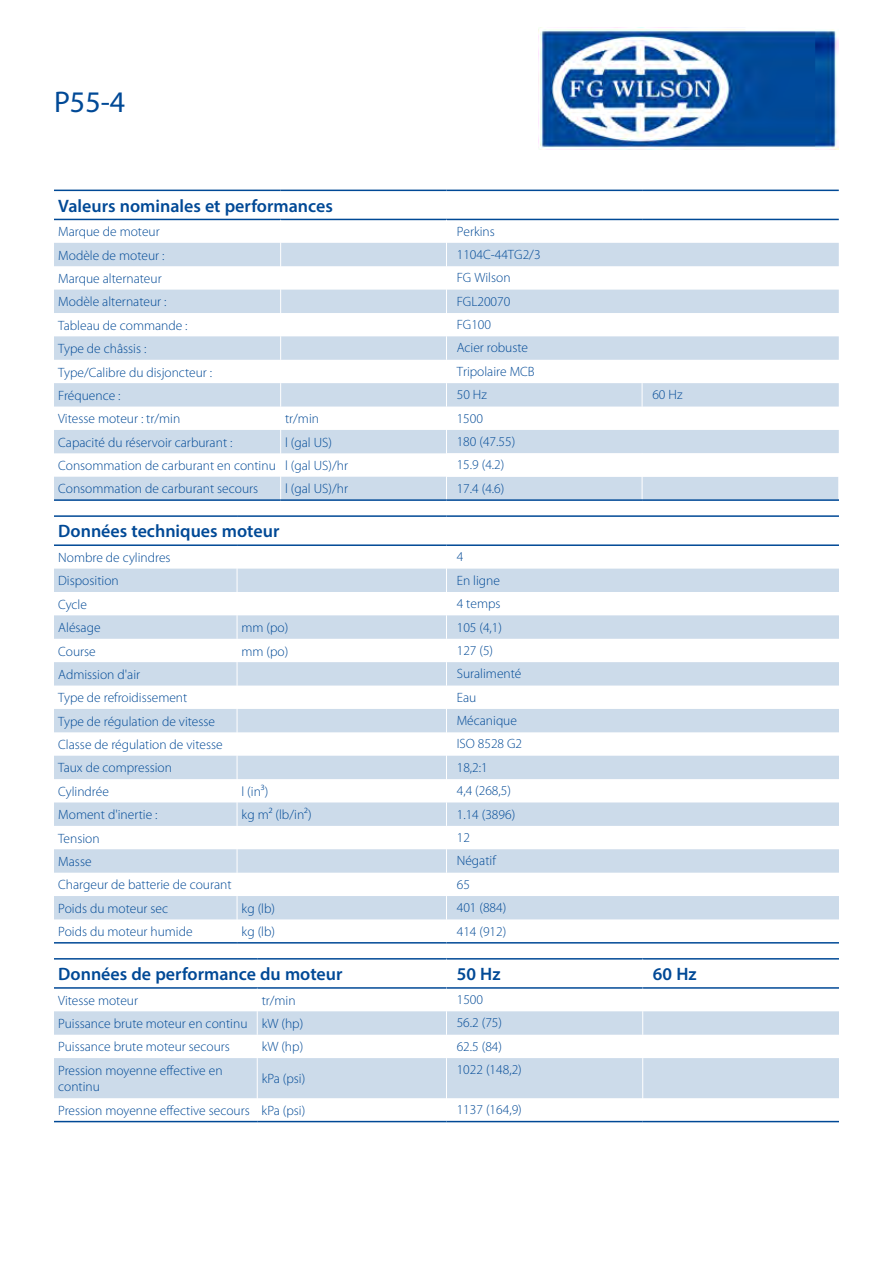
<style>
.page{position:relative;width:893px;height:1263px;background:#fff}
.page>*{position:absolute;margin:0;border:0;box-sizing:border-box;transform-origin:0 0}
.t1{font:30px "Myriad Pro";color:#004996}
.t2{font:600 18px "Myriad Pro";color:#004996}
.t3{font:300 13.5px/16.2px "Myriad Pro";color:#004996}
</style>
<div class="page">
<img style="left:538px;top:28px;width:300px;height:121px">
<svg style="left:54px;top:243px;width:392px;height:256px;fill:#ccdbea"></svg>
<hr style="left:54px;top:190px;width:227px;height:1px;background:#004996">
<hr style="left:281px;top:190px;width:165px;height:1px;background:#004996">
<hr style="left:446px;top:190px;width:196px;height:1px;background:#004996">
<hr style="left:642px;top:190px;width:197px;height:1px;background:#004996">
<hr style="left:54px;top:219px;width:227px;height:1px;background:#004996">
<hr style="left:281px;top:219px;width:165px;height:1px;background:#004996">
<hr style="left:446px;top:219px;width:196px;height:1px;background:#004996">
<hr style="left:642px;top:219px;width:197px;height:1px;background:#004996">
<svg style="left:280px;top:220px;width:1px;height:279px"></svg>
<svg style="left:447px;top:220px;width:392px;height:279px"></svg>
<hr style="left:54px;top:499px;width:227px;height:2px;background:#004996">
<hr style="left:281px;top:499px;width:165px;height:2px;background:#004996">
<hr style="left:446px;top:499px;width:196px;height:2px;background:#004996">
<hr style="left:642px;top:499px;width:197px;height:2px;background:#004996">
<svg style="left:54px;top:569px;width:785px;height:350px;fill:#ccdbea"></svg>
<hr style="left:54px;top:942px;width:183px;height:1px;background:#004996">
<hr style="left:237px;top:942px;width:209px;height:1px;background:#004996">
<hr style="left:446px;top:942px;width:393px;height:1px;background:#004996">
<hr style="left:54px;top:515px;width:183px;height:2px;background:#004996">
<hr style="left:237px;top:515px;width:209px;height:2px;background:#004996">
<hr style="left:446px;top:515px;width:393px;height:2px;background:#004996">
<hr style="left:54px;top:544px;width:183px;height:2px;background:#004996">
<hr style="left:237px;top:544px;width:209px;height:2px;background:#004996">
<hr style="left:446px;top:544px;width:393px;height:2px;background:#004996">
<svg style="left:237px;top:568px;width:1px;height:352px"></svg>
<svg style="left:446px;top:569px;width:1px;height:350px"></svg>
<svg style="left:54px;top:1011px;width:785px;height:87px;fill:#ccdbea"></svg>
<hr style="left:54px;top:958px;width:203px;height:1px;background:#004996">
<hr style="left:257px;top:958px;width:189px;height:1px;background:#004996">
<hr style="left:446px;top:958px;width:197px;height:1px;background:#004996">
<hr style="left:643px;top:958px;width:196px;height:1px;background:#004996">
<hr style="left:54px;top:987px;width:203px;height:2px;background:#004996">
<hr style="left:257px;top:987px;width:189px;height:2px;background:#004996">
<hr style="left:446px;top:987px;width:197px;height:2px;background:#004996">
<hr style="left:643px;top:987px;width:196px;height:2px;background:#004996">
<svg style="left:257px;top:1011px;width:1px;height:47px"></svg>
<svg style="left:446px;top:959px;width:1px;height:99px"></svg>
<svg style="left:642px;top:959px;width:1px;height:99px"></svg>
<hr style="left:257px;top:1058px;width:1px;height:40px;background:#fff">
<hr style="left:446px;top:1058px;width:1px;height:40px;background:#fff">
<hr style="left:642px;top:1058px;width:1px;height:40px;background:#fff">
<hr style="left:54px;top:1121px;width:203px;height:1px;background:#004996">
<hr style="left:257px;top:1121px;width:189px;height:1px;background:#004996">
<hr style="left:446px;top:1121px;width:197px;height:1px;background:#004996">
<hr style="left:643px;top:1121px;width:196px;height:1px;background:#004996">
<h1 class="t1" style="left:54px;top:84px;width:73px">P55-4</h1>
<h2 class="t2" style="left:58px;top:194px;width:276px">Valeurs nominales et performances</h2>
<p class="t3" style="left:58px;top:224px;width:103px">Marque de moteur</p>
<p class="t3" style="left:457px;top:223px;width:40px">Perkins</p>
<p class="t3" style="left:58px;top:247px;width:108px">Modèle de moteur :</p>
<p class="t3" style="left:457px;top:247px;width:85px">1104C-44TG2/3</p>
<p class="t3" style="left:58px;top:271px;width:105px">Marque alternateur</p>
<p class="t3" style="left:457px;top:270px;width:55px">FG Wilson</p>
<p class="t3" style="left:58px;top:294px;width:110px">Modèle alternateur :</p>
<p class="t3" style="left:457px;top:293px;width:55px">FGL20070</p>
<p class="t3" style="left:58px;top:317px;width:131px">Tableau de commande :</p>
<p class="t3" style="left:457px;top:317px;width:36px">FG100</p>
<p class="t3" style="left:58px;top:341px;width:90px">Type de châssis :</p>
<p class="t3" style="left:457px;top:340px;width:73px">Acier robuste</p>
<p class="t3" style="left:58px;top:364px;width:155px">Type/Calibre du disjoncteur :</p>
<p class="t3" style="left:457px;top:363px;width:80px">Tripolaire MCB</p>
<p class="t3" style="left:58px;top:387px;width:64px">Fréquence :</p>
<p class="t3" style="left:457px;top:386px;width:32px">50 Hz</p>
<p class="t3" style="left:652px;top:386px;width:32px">60 Hz</p>
<p class="t3" style="left:58px;top:411px;width:124px">Vitesse moteur : tr/min</p>
<p class="t3" style="left:285px;top:411px;width:36px">tr/min</p>
<p class="t3" style="left:457px;top:410px;width:28px">1500</p>
<p class="t3" style="left:58px;top:434px;width:176px">Capacité du réservoir carburant :</p>
<p class="t3" style="left:285px;top:434px;width:48px">l (gal US)</p>
<p class="t3" style="left:457px;top:434px;width:60px">180 (47.55)</p>
<p class="t3" style="left:58px;top:458px;width:291px">Consommation de carburant en continu l (gal US)/hr</p>
<p class="t3" style="left:457px;top:457px;width:49px">15.9 (4.2)</p>
<p class="t3" style="left:58px;top:481px;width:202px">Consommation de carburant secours</p>
<p class="t3" style="left:285px;top:481px;width:64px">l (gal US)/hr</p>
<p class="t3" style="left:457px;top:480px;width:49px">17.4 (4.6)</p>
<h2 class="t2" style="left:58px;top:520px;width:223px">Données techniques moteur</h2>
<p class="t3" style="left:58px;top:550px;width:114px">Nombre de cylindres</p>
<p class="t3" style="left:457px;top:549px;width:8px">4</p>
<p class="t3" style="left:58px;top:573px;width:62px">Disposition</p>
<p class="t3" style="left:457px;top:572px;width:45px">En ligne</p>
<p class="t3" style="left:58px;top:596px;width:30px">Cycle</p>
<p class="t3" style="left:457px;top:596px;width:45px">4 temps</p>
<p class="t3" style="left:58px;top:620px;width:44px">Alésage</p>
<p class="t3" style="left:241px;top:620px;width:48px">mm (po)</p>
<p class="t3" style="left:457px;top:619px;width:47px">105 (4,1)</p>
<p class="t3" style="left:58px;top:643px;width:39px">Course</p>
<p class="t3" style="left:241px;top:643px;width:48px">mm (po)</p>
<p class="t3" style="left:457px;top:642px;width:38px">127 (5)</p>
<p class="t3" style="left:58px;top:666px;width:83px">Admission d'air</p>
<p class="t3" style="left:457px;top:666px;width:66px">Suralimenté</p>
<p class="t3" style="left:58px;top:690px;width:131px">Type de refroidissement</p>
<p class="t3" style="left:457px;top:689px;width:21px">Eau</p>
<p class="t3" style="left:58px;top:713px;width:158px">Type de régulation de vitesse</p>
<p class="t3" style="left:457px;top:713px;width:62px">Mécanique</p>
<p class="t3" style="left:58px;top:737px;width:166px">Classe de régulation de vitesse</p>
<p class="t3" style="left:457px;top:736px;width:67px">ISO 8528 G2</p>
<p class="t3" style="left:58px;top:760px;width:115px">Taux de compression</p>
<p class="t3" style="left:457px;top:759px;width:33px">18,2:1</p>
<p class="t3" style="left:58px;top:783px;width:52px">Cylindrée</p>
<p class="t3" style="left:241px;top:783px;width:28px">l (in³)</p>
<p class="t3" style="left:457px;top:783px;width:56px">4,4 (268,5)</p>
<p class="t3" style="left:58px;top:807px;width:101px">Moment d'inertie :</p>
<p class="t3" style="left:241px;top:807px;width:72px">kg m² (lb/in²)</p>
<p class="t3" style="left:457px;top:806px;width:60px">1.14 (3896)</p>
<p class="t3" style="left:58px;top:830px;width:43px">Tension</p>
<p class="t3" style="left:457px;top:829px;width:15px">12</p>
<p class="t3" style="left:58px;top:854px;width:35px">Masse</p>
<p class="t3" style="left:457px;top:853px;width:41px">Négatif</p>
<p class="t3" style="left:58px;top:877px;width:175px">Chargeur de batterie de courant</p>
<p class="t3" style="left:457px;top:876px;width:15px">65</p>
<p class="t3" style="left:58px;top:900px;width:111px">Poids du moteur sec</p>
<p class="t3" style="left:241px;top:900px;width:35px">kg (lb)</p>
<p class="t3" style="left:457px;top:900px;width:51px">401 (884)</p>
<p class="t3" style="left:58px;top:924px;width:136px">Poids du moteur humide</p>
<p class="t3" style="left:241px;top:924px;width:35px">kg (lb)</p>
<p class="t3" style="left:457px;top:923px;width:51px">414 (912)</p>
<h2 class="t2" style="left:58px;top:963px;width:286px">Données de performance du moteur</h2>
<h2 class="t2" style="left:457px;top:963px;width:45px">50 Hz</h2>
<h2 class="t2" style="left:653px;top:963px;width:45px">60 Hz</h2>
<p class="t3" style="left:58px;top:992px;width:81px">Vitesse moteur</p>
<p class="t3" style="left:262px;top:992px;width:36px">tr/min</p>
<p class="t3" style="left:457px;top:992px;width:28px">1500</p>
<p class="t3" style="left:58px;top:1016px;width:247px">Puissance brute moteur en continu kW (hp)</p>
<p class="t3" style="left:457px;top:1015px;width:47px">56.2 (75)</p>
<p class="t3" style="left:58px;top:1039px;width:173px">Puissance brute moteur secours</p>
<p class="t3" style="left:262px;top:1039px;width:43px">kW (hp)</p>
<p class="t3" style="left:457px;top:1038px;width:47px">62.5 (84)</p>
<p class="t3" style="left:58px;top:1063px;width:166px">Pression moyenne effective en continu</p>
<p class="t3" style="left:262px;top:1071px;width:45px">kPa (psi)</p>
<p class="t3" style="left:457px;top:1062px;width:67px">1022 (148,2)</p>
<p class="t3" style="left:58px;top:1102px;width:249px">Pression moyenne effective secours kPa (psi)</p>
<p class="t3" style="left:457px;top:1102px;width:67px">1137 (164,9)</p>
</div>
